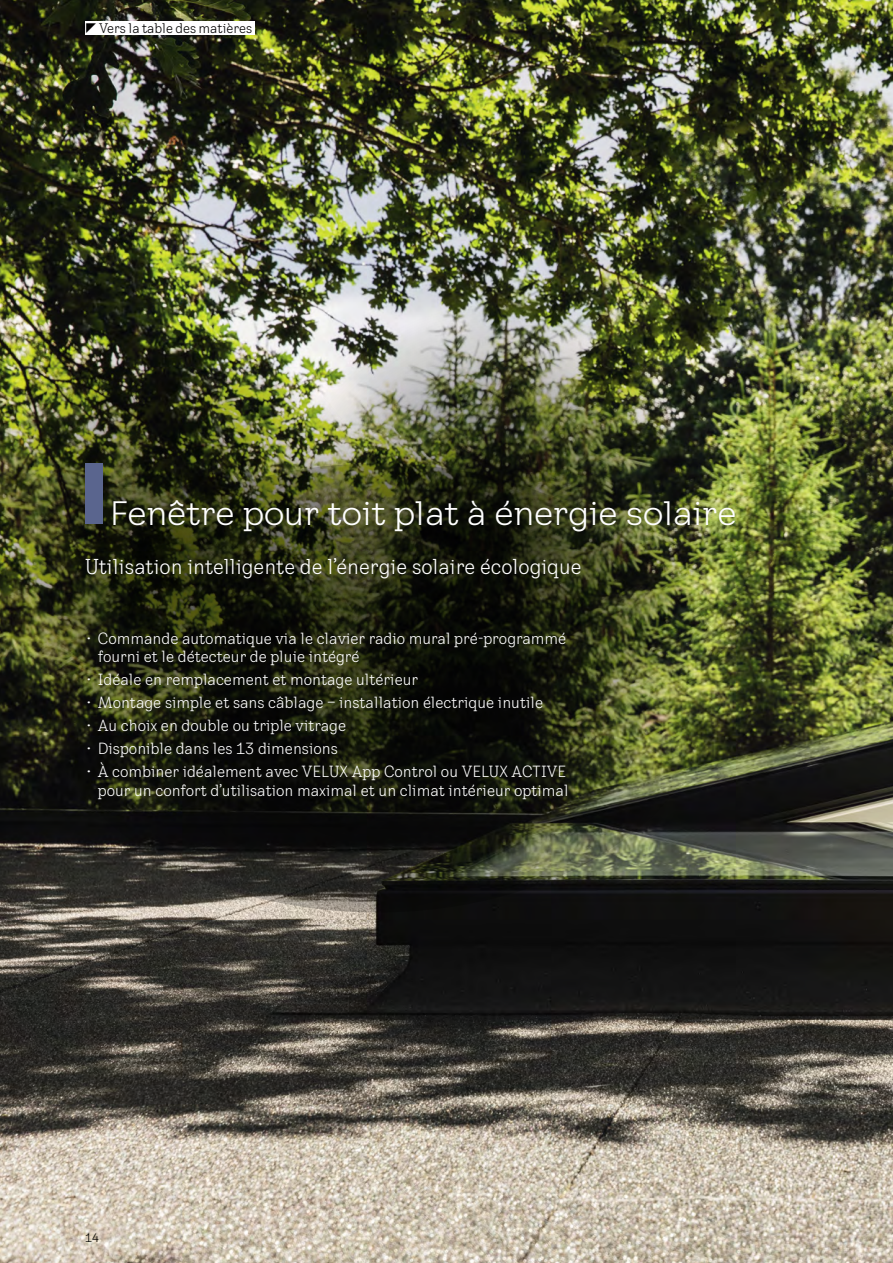
<style>
.page{position:relative;width:893px;height:1263px;background:#fff}
.page>*{position:absolute;margin:0;border:0;box-sizing:border-box;transform-origin:0 0}
.t1{font:33px "VELUX Transform Headline";color:#fff}
.t2{font:condensed 21px "VELUX Transform";color:#fff}
.t3{font:condensed 15.75px/18.8px "VELUX Transform";color:#fff}
.t4{font:condensed 13.5px "VELUX Transform";color:#000}
.t5{font:condensed 12px "VELUX Transform";color:#000}
</style>
<div class="page">
<img style="left:0;top:0;width:893px;height:1263px">
<img style="left:0;top:326px;width:385px;height:449px">
<svg style="left:42px;top:463px;width:670px;height:449px;background:#242716"></svg>
<img style="left:275px;top:303px;width:448px;height:449px;border-radius:50%">
<div style="left:85px;top:463px;width:17px;height:61px;background:#5a658e"></div>
<img style="left:446px;top:0;width:447px;height:68px">
<div style="left:85px;top:21px;width:170px;height:13px;background:#fff"></div>
<p class="t4" style="left:99px;top:20px;width:155px">Vers la table des matières</p>
<h1 class="t1" style="left:110px;top:493px;width:628px">Fenêtre pour toit plat à énergie solaire</h1>
<h2 class="t2" style="left:85px;top:554px;width:498px">Utilisation intelligente de l’énergie solaire écologique</h2>
<p class="t3" style="left:98px;top:628px;width:470px;text-indent:-13px">• Commande automatique via le clavier radio mural pré-programmé fourni et le détecteur de pluie intégré</p>
<p class="t3" style="left:85px;top:670px;width:335px">• Idéale en remplacement et montage ultérieur</p>
<p class="t3" style="left:85px;top:693px;width:460px">• Montage simple et sans câblage – installation électrique inutile</p>
<p class="t3" style="left:85px;top:716px;width:263px">• Au choix en double ou triple vitrage</p>
<p class="t3" style="left:85px;top:739px;width:254px">• Disponible dans les 13 dimensions</p>
<p class="t3" style="left:85px;top:762px;width:485px;text-align:right">• À combiner idéalement avec VELUX App Control ou VELUX ACTIVE pour un confort d’utilisation maximal et un climat intérieur optimal</p>
<p class="t5" style="left:85px;top:1230px;width:15px">14</p>
</div>
